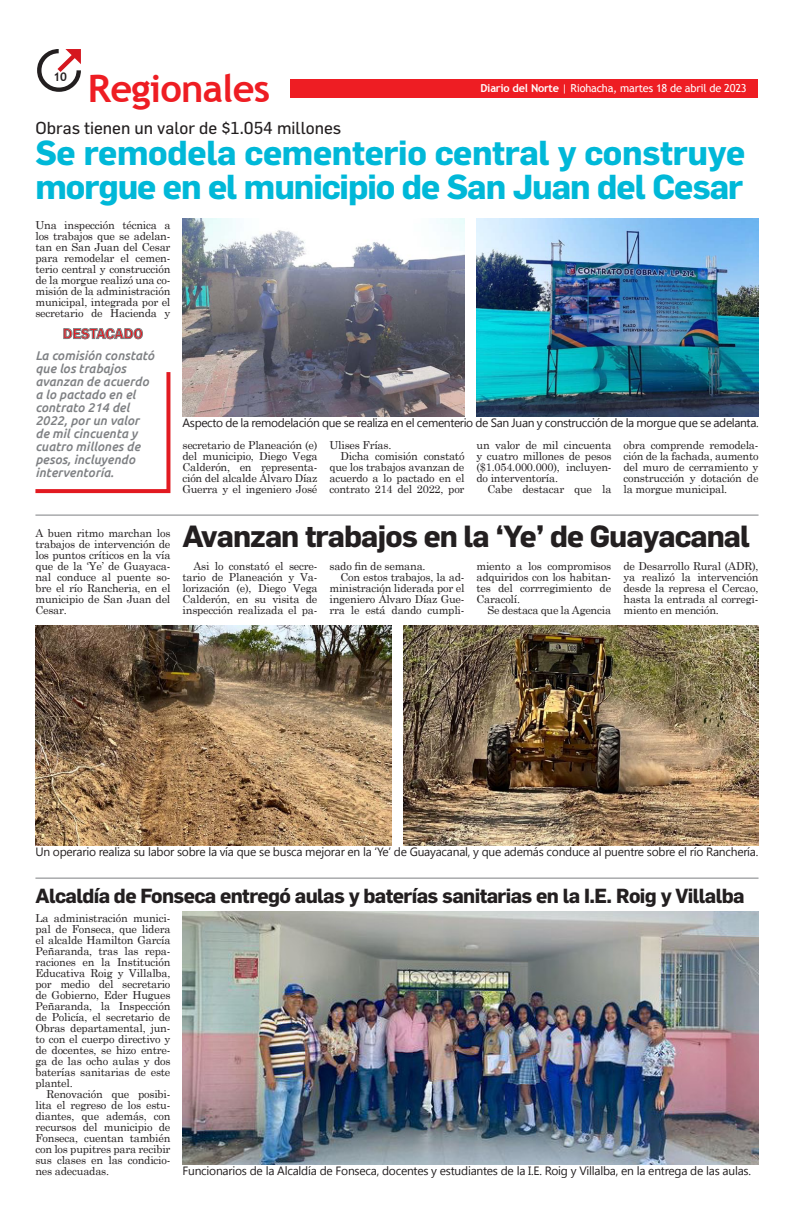
<style>
.page{position:relative;width:794px;height:1219px;background:#fff}
.page>*{position:absolute;margin:0;border:0;box-sizing:border-box;transform-origin:0 0}
.Texto_capitular{font:700 38px "Trebuchet MS";letter-spacing:-.02em;color:#ee1d23}
.Título_medio_34pt{font:700 34px/34px "Flama";letter-spacing:-.01em;color:#00b8d8}
.Titulo_Medio_30Pt{font:700 30px "Flama";letter-spacing:-.03em;color:#231f20}
.Título_medio_22pt{font:700 20px "Flama";letter-spacing:-.03em;color:#231f20}
.Antetitulo{font:17px "Flama";color:#231f20}
.Destacado_Segoe_Bold{font:600 15px "Franklin Gothic";color:#e21a21}
.Destacado{font:italic 500 12.6px/13px "Ubuntu";color:#7e8083}
.Pié_de_foto{font:12px "Segoe UI";letter-spacing:-.02em;color:#231f20}
.Texto_capitular-2{font:700 12px "Trebuchet MS";color:#231f20}
.Texto{font:11px/11px "Century Schoolbook";letter-spacing:-.02em;color:#231f20;text-align:justify}
.Texto_sin_sangrias{font:11px/11px "Century Schoolbook";letter-spacing:-.02em;color:#231f20;text-align:justify}
.Texto-2{font:11px "Trebuchet MS";letter-spacing:-.02em;color:#fff}
.s1{font-weight:700}
</style>
<div class="page">
<div style="left:290px;top:79px;width:468px;height:18px;background:#ee1d23"></div>
<svg style="left:37px;top:49px;width:44px;height:43px"></svg>
<img style="left:182px;top:218px;width:282px;height:198px">
<img style="left:476px;top:218px;width:282px;height:198px">
<svg style="left:35px;top:372px;width:136px;height:122px"></svg>
<svg style="left:63px;top:328px;width:80px;height:11px"></svg>
<hr style="left:35px;top:515px;width:723px;height:1px;background:#7e8083">
<hr style="left:35px;top:878px;width:723px;height:1px;background:#7e8083">
<img style="left:35px;top:625px;width:356px;height:220px">
<img style="left:403px;top:625px;width:355px;height:220px">
<img style="left:182px;top:911px;width:576px;height:253px">
<p class="Texto_capitular-2" style="left:54px;top:69px;width:15px">10</p>
<p class="Texto_capitular" style="left:88px;top:65px;width:184px">Regionales</p>
<p class="Texto-2" style="left:480px;top:81px;width:268px"><span class="s1">Diario del Norte</span> | Riohacha, martes 18 de abril de 2023</p>
<p class="Antetitulo" style="left:35px;top:118px;width:307px">Obras tienen un valor de $1.054 millones</p>
<p class="Título_medio_34pt" style="left:35px;top:135px;width:711px">Se remodela cementerio central y construye morgue en el municipio de San Juan del Cesar</p>
<p class="Texto_sin_sangrias" style="left:35px;top:219px;width:136px">Una inspección técnica a los trabajos que se adelan&shy;tan en San Juan del Cesar para remodelar el cemen&shy;terio central y construcción de la morgue realizó una co&shy;misión de la administración municipal, integrada por el secretario de Hacienda y</p>
<p class="Destacado_Segoe_Bold" style="left:63px;top:324px;width:82px">DESTACADO</p>
<p class="Destacado" style="left:35px;top:349px;width:120px">La comisión constató que los trabajos avanzan de acuerdo a lo pactado en el contrato 214 del<br>2022, por un valor de mil cincuenta y cuatro millones de pesos, incluyendo interventoría.</p>
<p class="Texto_sin_sangrias" style="left:35px;top:527px;width:136px">A buen ritmo marchan los trabajos de intervención de los puntos críticos en la vía que de la ‘Ye’ de Guayaca&shy;nal conduce al puente so&shy;bre el río Rancheria, en el municipio de San Juan del Cesar.</p>
<p class="Pié_de_foto" style="left:183px;top:414px;width:577px">Aspecto de la remodelación que se realiza en el cementerio de San Juan y construcción de la morgue que se adelanta.</p>
<p class="Texto_sin_sangrias" style="left:182px;top:439px;width:136px">secretario de Planeación (e) del municipio, Diego Vega Calderón, en representa&shy;ción del alcalde Álvaro Díaz Guerra y el ingeniero José</p>
<p class="Texto_sin_sangrias" style="left:329px;top:439px;width:63px">Ulises Frías.</p>
<p class="Texto" style="left:623px;top:439px;width:136px">obra comprende remodela&shy;ción de la fachada, aumento del muro de cerramiento y construcción y dotación de la morgue municipal.</p>
<p class="Titulo_Medio_30Pt" style="left:182px;top:519px;width:569px">Avanzan trabajos en la ‘Ye’ de Guayacanal</p>
<p class="Texto" style="left:329px;top:450px;width:136px;text-indent:11px">Dicha comisión constató que los trabajos avanzan de acuerdo a lo pactado en el contrato 214 del 2022, por</p>
<p class="Texto" style="left:476px;top:439px;width:136px">un valor de mil cincuenta y cuatro millones de pesos ($1.054.000.000), incluyen&shy;do interventoría.</p>
<p class="Texto" style="left:487px;top:483px;width:125px">Cabe destacar que la</p>
<p class="Texto" style="left:183px;top:560px;width:136px;text-indent:11px">Asi lo constató el secre&shy;tario de Planeación y Va&shy;lorización (e), Diego Vega Calderón, en su visita de inspección realizada el pa-</p>
<p class="Texto" style="left:329px;top:560px;width:98px">sado fin de semana.</p>
<p class="Texto" style="left:329px;top:571px;width:136px;text-indent:11px">Con estos trabajos, la ad&shy;ministración liderada por el ingeniero Álvaro Díaz Gue&shy;rra le está dando cumpli-</p>
<p class="Texto" style="left:476px;top:560px;width:136px">miento a los compromisos adquiridos con los habitan&shy;tes del corrregimiento de Caracolí.</p>
<p class="Texto" style="left:487px;top:604px;width:125px">Se destaca que la Agencia</p>
<p class="Texto" style="left:623px;top:560px;width:136px">de Desarrollo Rural (ADR), ya realizó la intervención desde la represa el Cercao, hasta la entrada al corregi&shy;miento en mención.</p>
<p class="Pié_de_foto" style="left:35px;top:843px;width:724px">Un operario realiza su labor sobre la vía que se busca mejorar en la ‘Ye’ de Guayacanal, y que además conduce al puentre sobre el río Ranchería.</p>
<p class="Título_medio_22pt" style="left:35px;top:884px;width:710px">Alcaldía de Fonseca entregó aulas y baterías sanitarias en la I.E. Roig y Villalba</p>
<p class="Texto_sin_sangrias" style="left:35px;top:912px;width:136px">La administración munici&shy;pal de Fonseca, que lidera el alcalde Hamilton García Peñaranda, tras las repa&shy;raciones en la Institución Educativa Roig y Villalba, por medio del secretario de Gobierno, Eder Hugues Peñaranda, la Inspección de Policía, el secretario de Obras departamental, jun&shy;to con el cuerpo directivo y de docentes, se hizo entre&shy;ga de las ocho aulas y dos baterías sanitarias de este plantel.</p>
<p class="Texto" style="left:35px;top:1088px;width:136px;text-indent:11px">Renovación que posibi&shy;lita el regreso de los estu&shy;diantes, que además, con recursos del municipio de Fonseca, cuentan también con los pupitres para recibir sus clases en las condicio&shy;nes adecuadas.</p>
<p class="Pié_de_foto" style="left:183px;top:1162px;width:570px">Funcionarios de la Alcaldía de Fonseca, docentes y estudiantes de la I.E. Roig y Villalba, en la entrega de las aulas.</p>
</div>
